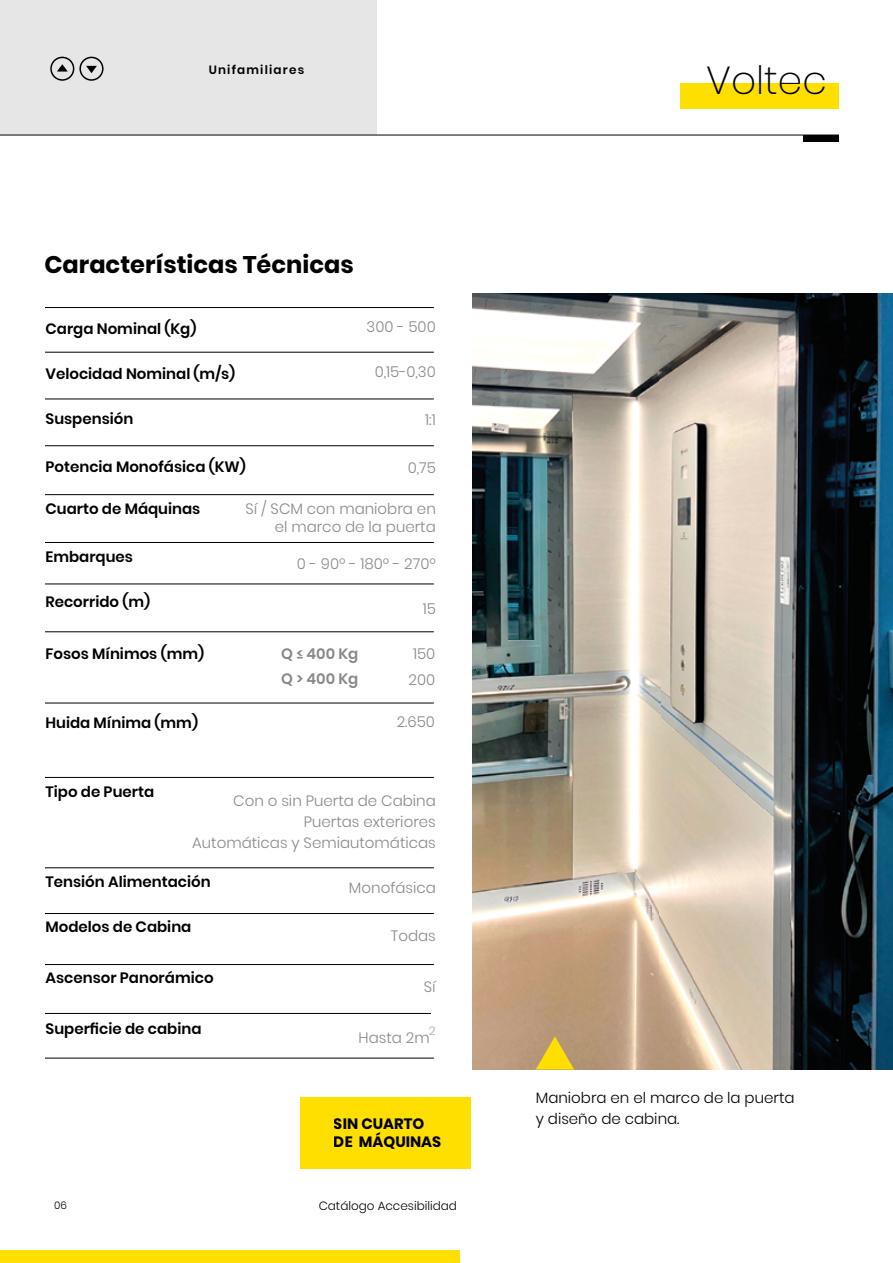
<style>
.page{position:relative;width:893px;height:1263px;background:#fff}
.page>*{position:absolute;margin:0;border:0;box-sizing:border-box;transform-origin:0 0}
.t1{font:200 39px "Poppins";color:#000}
.t2{font:700 24px "Poppins";color:#000}
.t3{font:600 15px "Poppins";color:#000}
.t4{font:300 15px/21px "Poppins";color:#8a8989;text-align:right}
.t5{font:300 15px/21px "Poppins";color:#000}
.t6{font:700 15px/18px "Poppins";color:#000}
.t7{font:600 15px "Poppins";color:#8a8989}
.t8{font:300 12px "Poppins";color:#000}
.t9{font:600 12px "Poppins";letter-spacing:.1em;color:#000}
.t10{font:300 12px "Poppins";color:#aeabaa}
.t11{font:300 10.5px "Poppins";color:#000}
.s1{color:#fff}
</style>
<div class="page">
<div style="left:0;top:1250px;width:459px;height:13px;background:#ffdf00"></div>
<div style="left:681px;top:83px;width:158px;height:26px;background:#ffdf00"></div>
<hr style="left:0;top:135px;width:839px;height:1px;background:#000">
<div style="left:804px;top:135px;width:35px;height:7px;background:#000"></div>
<div style="left:0;top:0;width:377px;height:135px;background:#e6e6e6"></div>
<div style="left:50px;top:57px;width:24px;height:24px;border:2px solid #000;border-radius:50%"></div>
<div style="left:79px;top:57px;width:25px;height:24px;border:2px solid #000;border-radius:50%"></div>
<svg style="left:57px;top:64px;width:11px;height:8px"></svg>
<svg style="left:86px;top:66px;width:11px;height:7px"></svg>
<img style="left:472px;top:293px;width:421px;height:776px">
<div style="left:300px;top:1097px;width:171px;height:71px;background:#ffdf00"></div>
<hr style="left:45px;top:307px;width:389px;height:1px;background:#000">
<hr style="left:45px;top:352px;width:389px;height:1px;background:#000">
<hr style="left:45px;top:399px;width:389px;height:1px;background:#000">
<hr style="left:45px;top:445px;width:389px;height:1px;background:#000">
<hr style="left:45px;top:542px;width:389px;height:1px;background:#000">
<hr style="left:45px;top:584px;width:389px;height:1px;background:#000">
<hr style="left:45px;top:631px;width:389px;height:1px;background:#000">
<hr style="left:45px;top:703px;width:389px;height:1px;background:#000">
<hr style="left:45px;top:777px;width:389px;height:1px;background:#000">
<hr style="left:45px;top:913px;width:389px;height:1px;background:#000">
<hr style="left:45px;top:964px;width:389px;height:1px;background:#000">
<hr style="left:45px;top:867px;width:389px;height:1px;background:#000">
<hr style="left:45px;top:1013px;width:389px;height:1px;background:#000">
<hr style="left:45px;top:1058px;width:389px;height:1px;background:#000">
<div style="left:431px;top:1010px;width:23px;height:16px;background:#fff"></div>
<svg style="left:536px;top:1036px;width:38px;height:33px"></svg>
<hr style="left:45px;top:494px;width:389px;height:1px;background:#000">
<p class="t9" style="left:209px;top:63px;width:97px">Unifamiliares</p>
<h2 class="t2" style="left:44px;top:250px;width:311px">Características Técnicas</h2>
<p class="t3" style="left:46px;top:320px;width:152px">Carga Nominal (Kg)</p>
<p class="t3" style="left:46px;top:365px;width:191px">Velocidad Nominal (m/s)</p>
<p class="t3" style="left:46px;top:410px;width:89px">Suspensión</p>
<p class="t3" style="left:46px;top:458px;width:202px">Potencia Monofásica (KW)</p>
<p class="t3" style="left:46px;top:500px;width:156px">Cuarto de Máquinas</p>
<p class="t3" style="left:46px;top:548px;width:89px">Embarques</p>
<p class="t3" style="left:46px;top:593px;width:106px">Recorrido (m)</p>
<p class="t4" style="left:367px;top:316px;width:71px">300 - 500</p>
<p class="t4" style="left:375px;top:361px;width:63px">0,15-0,30</p>
<p class="t4" style="left:425px;top:409px;width:12px">1:1</p>
<p class="t4" style="left:408px;top:457px;width:30px">0,75</p>
<p class="t4" style="left:245px;top:499px;width:192px;line-height:18px">Sí / SCM con maniobra en el marco de la puerta</p>
<p class="t4" style="left:297px;top:553px;width:141px">0 - 90º - 180º - 270º</p>
<p class="t4" style="left:423px;top:598px;width:15px">15</p>
<p class="t3" style="left:45px;top:645px;width:160px">Fosos Mínimos (mm)</p>
<p class="t3" style="left:45px;top:714px;width:154px">Huida Mínima (mm)</p>
<p class="t7" style="left:281px;top:645px;width:79px">Q ≤ 400 Kg</p>
<p class="t4" style="left:413px;top:643px;width:24px">150</p>
<p class="t7" style="left:281px;top:670px;width:79px">Q &gt; 400 Kg</p>
<p class="t4" style="left:409px;top:669px;width:28px">200</p>
<p class="t4" style="left:397px;top:711px;width:40px">2.650</p>
<p class="t3" style="left:46px;top:783px;width:110px">Tipo de Puerta</p>
<p class="t4" style="left:192px;top:790px;width:245px">Con o sin Puerta de Cabina<br>Puertas exteriores<br>Automáticas y Semiautomáticas</p>
<p class="t4" style="left:349px;top:877px;width:88px">Monofásica</p>
<p class="t4" style="left:391px;top:925px;width:47px">Todas</p>
<p class="t4" style="left:424px;top:976px;width:13px">Sí</p>
<p class="t3" style="left:46px;top:873px;width:167px">Tensión Alimentación</p>
<p class="t3" style="left:46px;top:918px;width:147px">Modelos de Cabina</p>
<p class="t3" style="left:46px;top:969px;width:170px">Ascensor Panorámico</p>
<p class="t3" style="left:46px;top:1020px;width:158px">Superficie de cabina</p>
<p class="t10" style="left:429px;top:1024px;width:8px">2</p>
<p class="t4" style="left:359px;top:1027px;width:79px">Hasta 2m <span class="s1">.</span></p>
<p class="t11" style="left:54px;top:1199px;width:14px">06</p>
<p class="t6" style="left:334px;top:1115px;width:109px">SIN CUARTO<br>DE MÁQUINAS</p>
<p class="t8" style="left:319px;top:1199px;width:140px">Catálogo Accesibilidad</p>
<h1 class="t1" style="left:706px;top:58px;width:122px">Voltec</h1>
<p class="t5" style="left:536px;top:1087px;width:260px">Maniobra en el marco de la puerta y diseño de cabina.</p>
</div>
